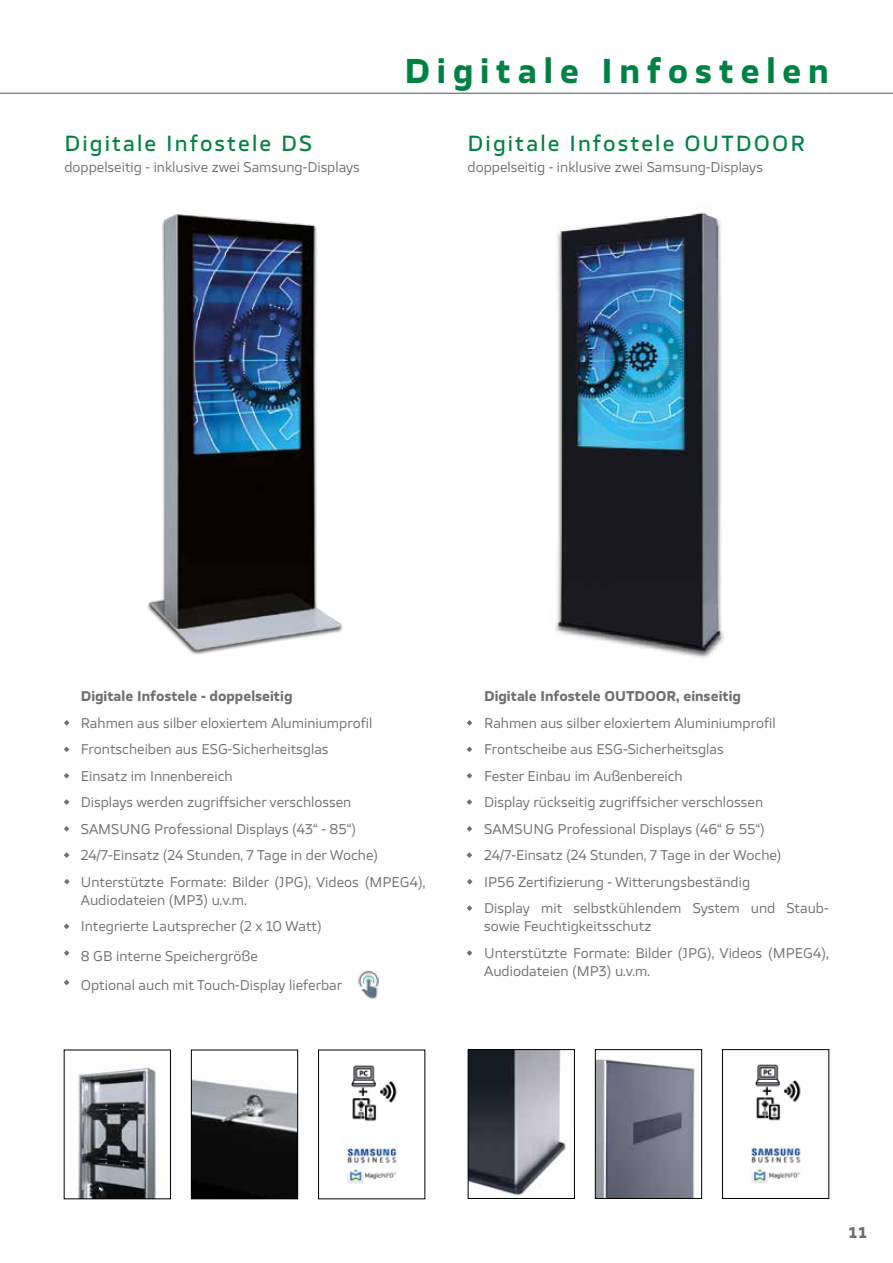
<style>
.page{position:relative;width:893px;height:1263px;background:#fff}
.page>*{position:absolute;margin:0;border:0;box-sizing:border-box;transform-origin:0 0}
.t1{font:700 33px "TT Severs";letter-spacing:.2em;color:#008244}
.t2{font:500 21px "TT Severs";letter-spacing:.1em;color:#008244}
.t3{font:700 15px "TT Severs";color:#706f6f}
.t4{font:13.5px/26.5px "TT Severs";color:#706f6f}
.t5{font:700 13.5px "TT Severs";color:#706f6f}
</style>
<div class="page">
<img style="left:78px;top:1065px;width:78px;height:132px">
<div style="left:64px;top:1049px;width:107px;height:150px;border:1px solid #000"></div>
<img style="left:193px;top:1079px;width:103px;height:118px">
<div style="left:191px;top:1049px;width:107px;height:150px;border:1px solid #000"></div>
<img style="left:347px;top:1065px;width:50px;height:119px">
<img style="left:470px;top:1051px;width:97px;height:145px">
<div style="left:468px;top:1049px;width:107px;height:150px;border:1px solid #000"></div>
<div style="left:722px;top:1049px;width:107px;height:150px;border:1px solid #000"></div>
<img style="left:597px;top:1058px;width:100px;height:139px">
<div style="left:595px;top:1049px;width:107px;height:150px;border:1px solid #000"></div>
<img style="left:751px;top:1064px;width:50px;height:120px">
<img style="left:358px;top:970px;width:21px;height:29px">
<svg style="left:64px;top:720px;width:5px;height:6px"></svg>
<svg style="left:64px;top:746px;width:5px;height:6px"></svg>
<svg style="left:64px;top:773px;width:5px;height:5px"></svg>
<svg style="left:64px;top:799px;width:5px;height:6px"></svg>
<svg style="left:64px;top:826px;width:5px;height:6px"></svg>
<svg style="left:64px;top:852px;width:5px;height:6px"></svg>
<svg style="left:64px;top:950px;width:5px;height:6px"></svg>
<svg style="left:64px;top:923px;width:5px;height:6px"></svg>
<svg style="left:64px;top:980px;width:5px;height:5px"></svg>
<svg style="left:64px;top:879px;width:6px;height:5px"></svg>
<svg style="left:467px;top:720px;width:5px;height:6px"></svg>
<svg style="left:467px;top:746px;width:5px;height:6px"></svg>
<svg style="left:467px;top:773px;width:5px;height:5px"></svg>
<svg style="left:467px;top:799px;width:5px;height:6px"></svg>
<svg style="left:467px;top:826px;width:5px;height:6px"></svg>
<svg style="left:467px;top:852px;width:5px;height:6px"></svg>
<svg style="left:467px;top:950px;width:5px;height:6px"></svg>
<svg style="left:467px;top:905px;width:5px;height:6px"></svg>
<svg style="left:467px;top:879px;width:5px;height:5px"></svg>
<img style="left:147px;top:214px;width:196px;height:441px">
<img style="left:555px;top:211px;width:169px;height:448px">
<hr style="left:0;top:93px;width:893px;height:1px;background:#525152">
<h2 class="t2" style="left:64px;top:129px;width:249px">Digitale Infostele DS</h2>
<p class="t4" style="left:64px;top:153px;width:297px">doppelseitig - inklusive zwei Samsung-Displays</p>
<h1 class="t1" style="left:405px;top:49px;width:426px">Digitale Infostelen</h1>
<h2 class="t2" style="left:468px;top:129px;width:339px">Digitale Infostele OUTDOOR</h2>
<p class="t4" style="left:468px;top:153px;width:297px">doppelseitig - inklusive zwei Samsung-Displays</p>
<p class="t5" style="left:81px;top:687px;width:213px">Digitale Infostele - doppelseitig</p>
<p class="t4" style="left:81px;top:709px;width:346px">Rahmen aus silber eloxiertem Aluminiumprofil Frontscheiben aus ESG-Sicherheitsglas<br>Einsatz im Innenbereich<br>Displays werden zugriffsicher verschlossen<br>SAMSUNG Professional Displays (43“ - 85“)<br>24/7-Einsatz (24 Stunden, 7 Tage in der Woche)<br>Unterstützte Formate: Bilder (JPG), Videos (MPEG4),</p>
<p class="t4" style="left:81px;top:886px;width:242px">Audiodateien (MP3) u.v.m.<br>Integrierte Lautsprecher (2 x 10 Watt)</p>
<p class="t4" style="left:81px;top:941px;width:263px;line-height:29.5px">8 GB interne Speichergröße<br>Optional auch mit Touch-Display lieferbar</p>
<p class="t5" style="left:484px;top:687px;width:258px">Digitale Infostele OUTDOOR, einseitig</p>
<p class="t4" style="left:484px;top:709px;width:346px">Rahmen aus silber eloxiertem Aluminiumprofil Frontscheibe aus ESG-Sicherheitsglas<br>Fester Einbau im Außenbereich<br>Display rückseitig zugriffsicher verschlossen SAMSUNG Professional Displays (46“ &amp; 55“)<br>24/7-Einsatz (24 Stunden, 7 Tage in der Woche)<br>IP56 Zertifizierung - Witterungsbeständig<br>Display mit selbstkühlendem System und Staub-</p>
<p class="t4" style="left:484px;top:913px;width:346px">sowie Feuchtigkeitsschutz<br>Unterstützte Formate: Bilder (JPG), Videos (MPEG4),</p>
<p class="t4" style="left:484px;top:957px;width:167px">Audiodateien (MP3) u.v.m.</p>
<p class="t3" style="left:848px;top:1222px;width:21px">11</p>
</div>
